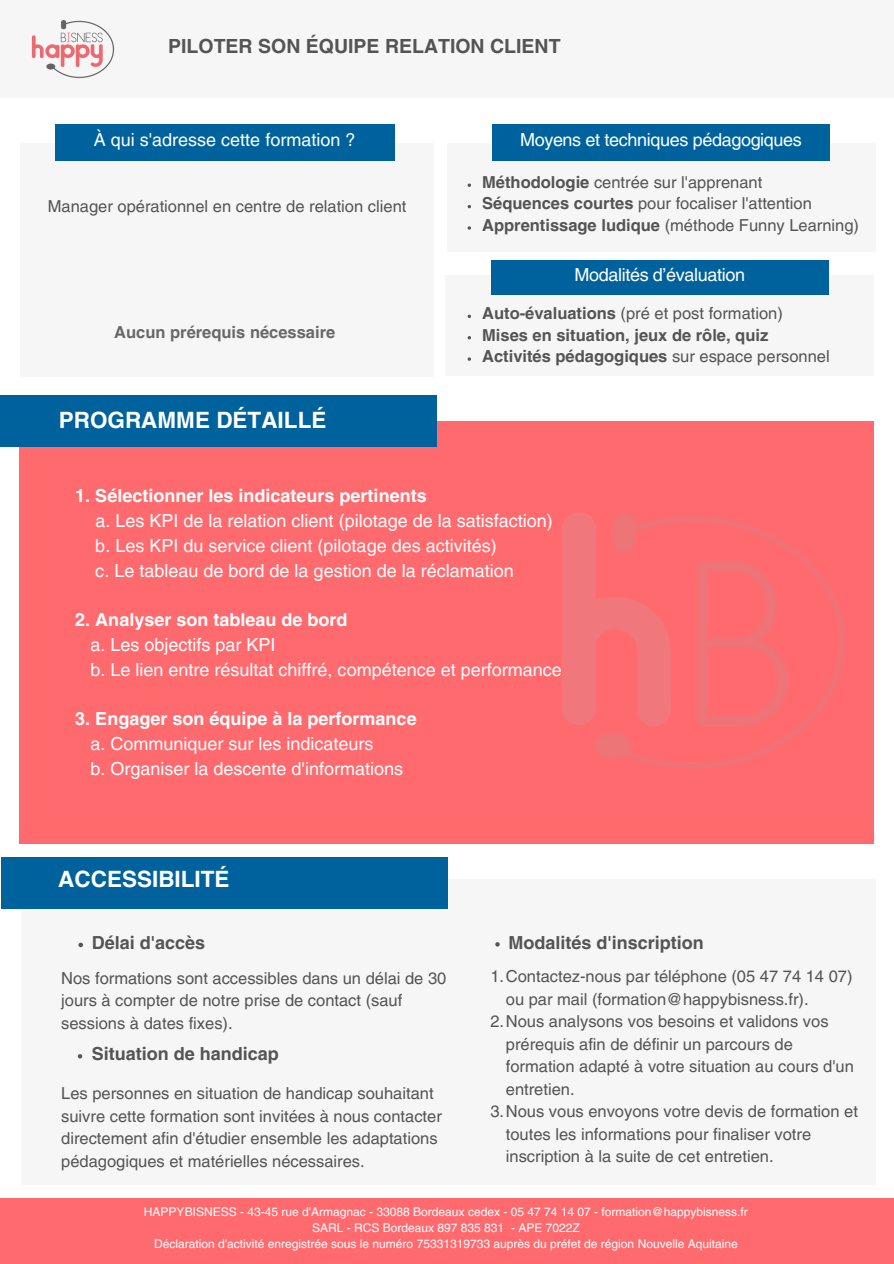
<style>
.page{position:relative;width:894px;height:1264px;background:#fff}
.page>*{position:absolute;margin:0;border:0;box-sizing:border-box;transform-origin:0 0}
.t1{font:700 22.5px "Helvetica LT Pro";color:#fff}
.t2{font:700 19.5px "Helvetica LT Pro";color:#545454}
.t3{font:18px/24.8px "Helvetica LT Pro";color:#fff}
.t4{font:700 18px "Helvetica LT Pro";color:#545454}
.t5{font:18px "Helvetica LT Pro";letter-spacing:-.02em;color:#fff}
.t6{font:700 18px "Helvetica LT Pro";color:#fff}
.t7{font:16.5px/22.5px "Helvetica LT Pro";color:#545454}
.t8{font:700 16.5px "Helvetica LT Pro";color:#545454}
.t9{font:700 16.5px "Helvetica LT Pro";color:#686868}
.t10{font:12px "Helvetica LT Pro";color:#fff}
.s1{font-weight:700}
.s2{font-weight:400}
</style>
<div class="page">
<div style="left:0;top:0;width:893px;height:98px;background:#f6f6f6"></div>
<img style="left:31px;top:20px;width:84px;height:59px">
<div style="left:20px;top:421px;width:853px;height:422px;background:#ff6a6e"></div>
<div style="left:0;top:396px;width:436px;height:51px;background:#00629c"></div>
<img style="left:563px;top:513px;width:282px;height:255px">
<div style="left:21px;top:143px;width:412px;height:233px;background:#f6f6f6"></div>
<div style="left:446px;top:143px;width:428px;height:109px;background:#f6f6f6"></div>
<div style="left:55px;top:124px;width:339px;height:37px;background:#00629c"></div>
<div style="left:492px;top:124px;width:337px;height:37px;background:#00629c"></div>
<div style="left:21px;top:878px;width:853px;height:306px;background:#f6f6f6"></div>
<svg style="left:78px;top:942px;width:5px;height:5px"></svg>
<svg style="left:78px;top:1054px;width:4px;height:4px"></svg>
<div style="left:1px;top:857px;width:447px;height:51px;background:#00629c"></div>
<svg style="left:495px;top:942px;width:4px;height:4px"></svg>
<div style="left:0;top:1198px;width:893px;height:65px;background:#ff6a6e"></div>
<div style="left:445px;top:276px;width:428px;height:100px;background:#f6f6f6"></div>
<svg style="left:467px;top:357px;width:4px;height:4px"></svg>
<div style="left:491px;top:261px;width:337px;height:34px;background:#00629c"></div>
<svg style="left:467px;top:183px;width:4px;height:4px"></svg>
<svg style="left:467px;top:205px;width:4px;height:3px"></svg>
<svg style="left:467px;top:226px;width:4px;height:4px"></svg>
<h2 class="t2" style="left:168px;top:39px;width:394px">PILOTER SON ÉQUIPE RELATION CLIENT</h2>
<p class="t3" style="left:94px;top:129px;width:263px">À qui s'adresse cette formation ?</p>
<p class="t5" style="left:520px;top:133px;width:283px">Moyens et techniques pédagogiques</p>
<h3 class="t7" style="left:48px;top:197px;width:360px">Manager opérationnel en centre de relation client</h3>
<p class="t9" style="left:114px;top:326px;width:222px">Aucun prérequis nécessaire</p>
<h3 class="t1" style="left:59px;top:412px;width:269px">PROGRAMME DÉTAILLÉ</h3>
<h5 class="t7" style="left:482px;top:172px;width:281px"><span class="s1">Méthodologie</span> centrée sur l'apprenant</h5>
<p class="t7" style="left:482px;top:194px;width:331px"><span class="s1">Séquences courtes</span> pour focaliser l'attention</p>
<p class="t7" style="left:482px;top:215px;width:378px"><span class="s1">Apprentissage ludique</span> (méthode Funny Learning)</p>
<p class="t5" style="left:574px;top:268px;width:172px">Modalités d’évaluation</p>
<h1 class="t7" style="left:482px;top:304px;width:302px"><span class="s1">Auto-évaluations</span> (pré et post formation)</h1>
<p class="t8" style="left:482px;top:329px;width:287px">Mises en situation, jeux de rôle, quiz</p>
<p class="t8" style="left:482px;top:350px;width:349px">Activités pédagogiques <span class="s2">sur espace personnel</span></p>
<p class="t6" style="left:75px;top:489px;width:353px">1. Sélectionner les indicateurs pertinents</p>
<p class="t3" style="left:95px;top:510px;width:459px">a. Les KPI de la relation client (pilotage de la satisfaction) b. Les KPI du service client (pilotage des activités)<br>c. Le tableau de bord de la gestion de la réclamation</p>
<p class="t3" style="left:90px;top:609px;width:473px;text-indent:-15px"><span class="s1">2. Analyser son tableau de bord<br></span>a. Les objectifs par KPI<br>b. Le lien entre résultat chiffré, compétence et performance</p>
<p class="t3" style="left:90px;top:708px;width:328px;text-indent:-15px"><span class="s1">3. Engager son équipe à la performance </span>a. Communiquer sur les indicateurs<br>b. Organiser la descente d'informations</p>
<p class="t1" style="left:58px;top:870px;width:173px">ACCESSIBILITÉ</p>
<p class="t4" style="left:92px;top:935px;width:115px">Délai d'accès</p>
<p class="t7" style="left:61px;top:968px;width:386px">Nos formations sont accessibles dans un délai de 30 jours à compter de notre prise de contact (sauf sessions à dates fixes).</p>
<h3 class="t4" style="left:92px;top:1047px;width:188px">Situation de handicap</h3>
<p class="t7" style="left:61px;top:1083px;width:382px">Les personnes en situation de handicap souhaitant suivre cette formation sont invitées à nous contacter directement afin d'étudier ensemble les adaptations pédagogiques et matérielles nécessaires.</p>
<p class="t4" style="left:508px;top:936px;width:197px">Modalités d'inscription</p>
<h1 class="t7" style="left:505px;top:966px;width:348px;text-indent:-15px">1.Contactez-nous par téléphone (05 47 74 14 07) ou par mail (formation@happybisness.fr).</h1>
<h3 class="t7" style="left:505px;top:1011px;width:349px;text-indent:-15px">2.Nous analysons vos besoins et validons vos prérequis afin de définir un parcours de formation adapté à votre situation au cours d'un entretien.</h3>
<p class="t7" style="left:505px;top:1101px;width:353px;text-indent:-15px">3.Nous vous envoyons votre devis de formation et toutes les informations pour finaliser votre inscription à la suite de cet entretien.</p>
<h3 class="t10" style="left:144px;top:1206px;width:605px">HAPPYBISNESS - 43-45 rue d'Armagnac - 33088 Bordeaux cedex - 05 47 74 14 07 - formation@happybisness.fr</h3>
<h3 class="t10" style="left:312px;top:1222px;width:269px">SARL - RCS Bordeaux 897 835 831 - APE 7022Z</h3>
<p class="t10" style="left:154px;top:1238px;width:585px">Déclaration d'activité enregistrée sous le numéro 75331319733 auprès du préfet de région Nouvelle Aquitaine</p>
</div>
